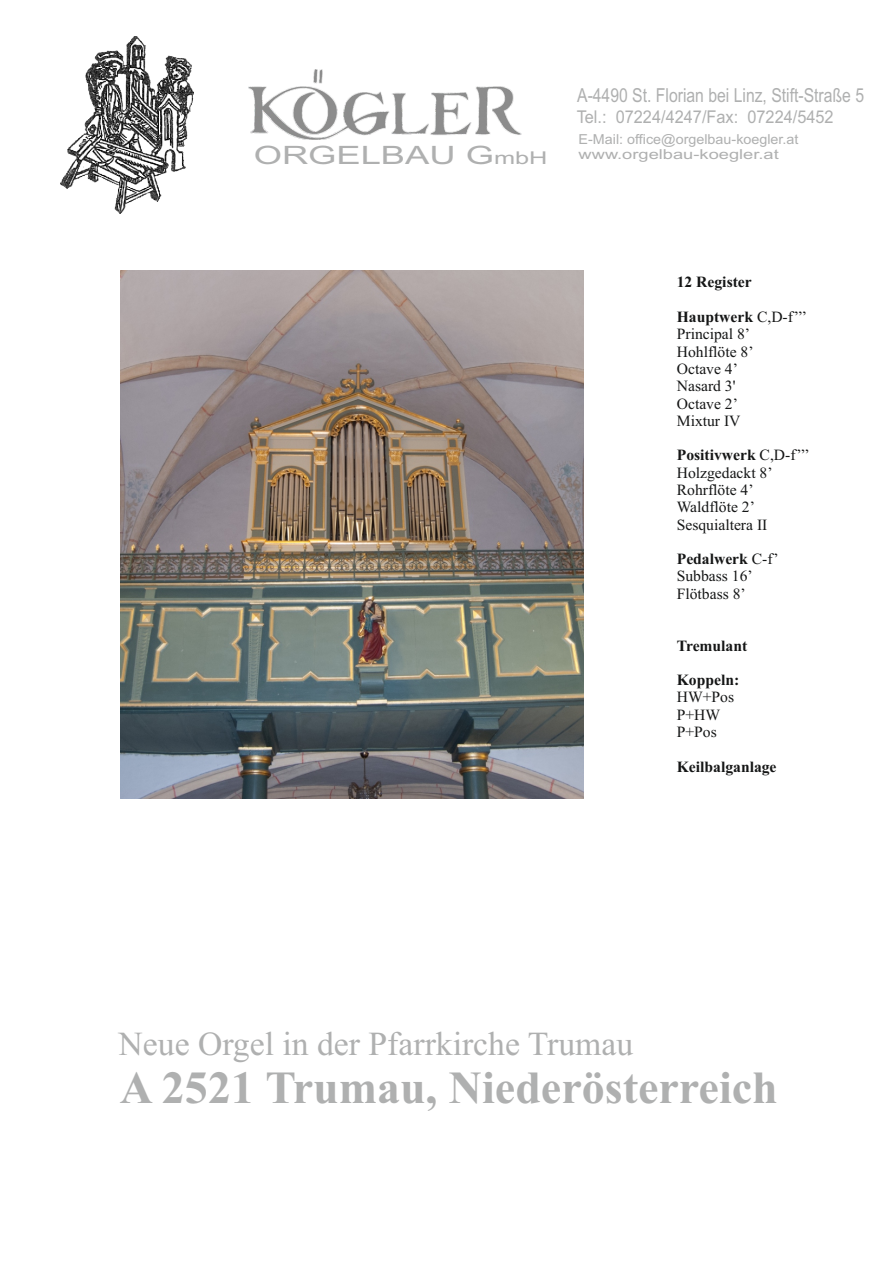
<style>
.page{position:relative;width:893px;height:1263px;background:#fff}
.page>*{position:absolute;margin:0;border:0;box-sizing:border-box;transform-origin:0 0}
.t1{font:700 46.05px "Times New Roman";color:#afb0b0}
.t2{font:33.6px "Times New Roman";color:#afb0b0}
.t3{font:25.35px "Arial";color:#afb0b0;scale:1.44 1}
.t4{font:19.35px "Arial";color:#afb0b0;scale:.82 1}
.t5{font:17.55px "Arial";color:#afb0b0;scale:.93 1}
.t6{font:15.6px/17.2px "Times New Roman";color:#151616}
.t7{font:700 15.6px "Times New Roman";color:#151616}
.t8{font:13.8px/15.3px "Arial";color:#afb0b0;scale:1.04 1}
.s1{font-size:17.7px}
.s2{font-weight:700}
</style>
<div class="page">
<img style="left:61px;top:36px;width:133px;height:178px">
<img style="left:249px;top:69px;width:272px;height:70px">
<img style="left:120px;top:271px;width:464px;height:527px">
<h3 class="t3" style="left:254px;top:145px;width:205px">ORGELBAU G<span class="s1">mbH</span></h3>
<p class="t4" style="left:577px;top:88px;width:351px">A-4490 St. Florian bei Linz, Stift-Straße 5</p>
<p class="t5" style="left:577px;top:110px;width:278px">Tel.: 07224/4247/Fax: 07224/5452</p>
<p class="t8" style="left:579px;top:132px;width:213px">E-Mail: office@orgelbau-koegler.at www.orgelbau-koegler.at</p>
<p class="t7" style="left:677px;top:277px;width:76px">12 Register</p>
<p class="t6" style="left:677px;top:310px;width:132px"><span class="s2">Hauptwerk</span> C,D-f’’’<br>Principal 8’<br>Hohlflöte 8’<br>Octave 4’<br>Nasard 3'<br>Octave 2’<br>Mixtur IV</p>
<p class="t6" style="left:677px;top:448px;width:134px"><span class="s2">Positivwerk</span> C,D-f’’’<br>Holzgedackt 8’<br>Rohrflöte 4’<br>Waldflöte 2’<br>Sesquialtera II</p>
<p class="t6" style="left:677px;top:552px;width:103px"><span class="s2">Pedalwerk</span> C-f’<br>Subbass 16’<br>Flötbass 8’</p>
<p class="t7" style="left:677px;top:640px;width:72px">Tremulant</p>
<p class="t7" style="left:677px;top:675px;width:64px">Koppeln:</p>
<p class="t6" style="left:677px;top:690px;width:59px">HW+Pos<br>P+HW<br>P+Pos</p>
<p class="t7" style="left:677px;top:761px;width:101px">Keilbalganlage</p>
<h2 class="t2" style="left:119px;top:1032px;width:516px">Neue Orgel in der Pfarrkirche Trumau</h2>
<h1 class="t1" style="left:120px;top:1072px;width:660px">A 2521 Trumau, Niederösterreich</h1>
</div>
